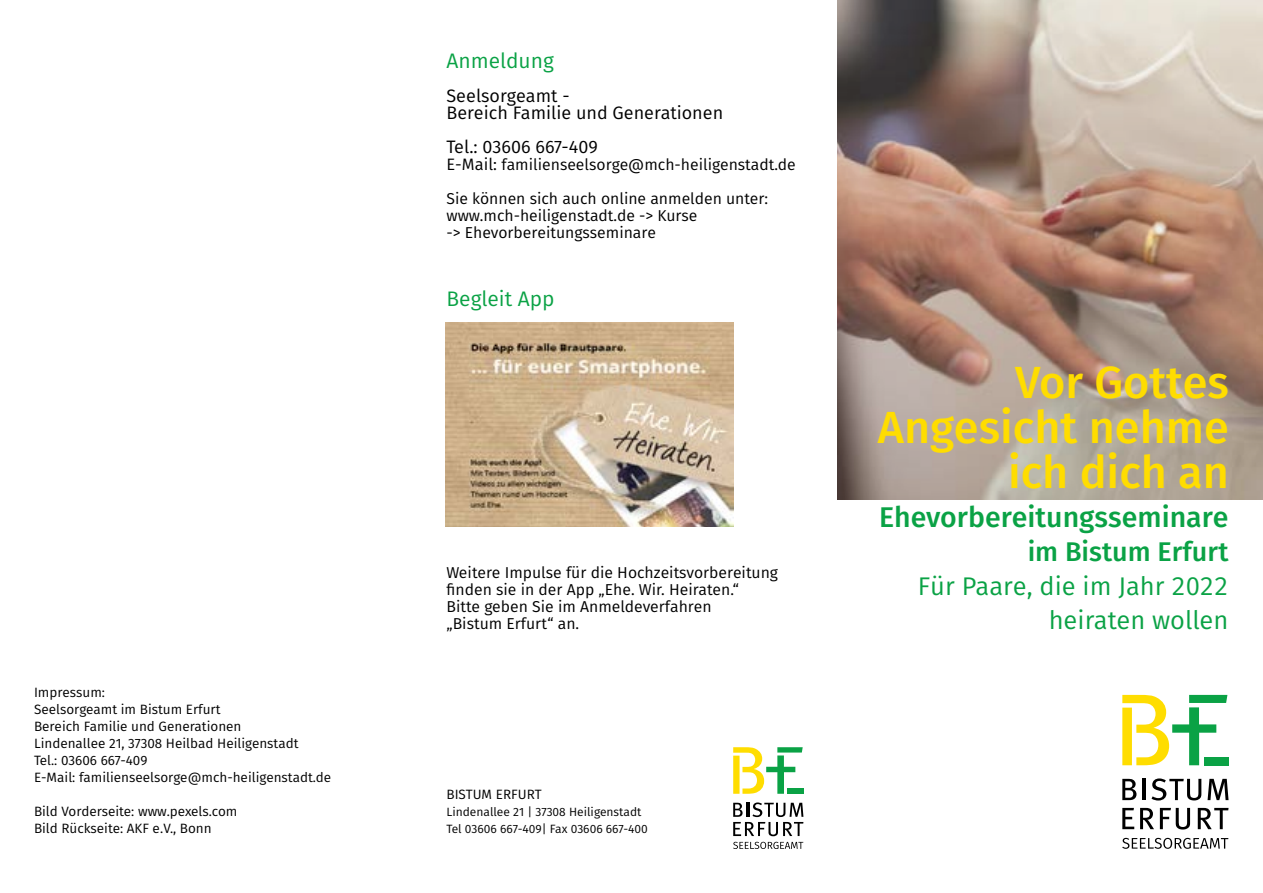
<style>
.page{position:relative;width:1263px;height:893px;background:#fff}
.page>*{position:absolute;margin:0;border:0;box-sizing:border-box;transform-origin:0 0}
.t1{font:500 45px/45px "Fira Sans";color:#fd0;text-align:right}
.t2{font:500 28.5px "Fira Sans";color:#0aa245}
.t3{font:500 27px "Fira Sans";color:#0aa245}
.t4{font:25.5px/34px "Fira Sans";color:#0aa245;text-align:right}
.t5{font:21px "Fira Sans";color:#0aa245}
.t6{font:18px/17px "Fira Sans";color:#000}
.t7{font:15.75px/17px "Fira Sans";color:#000}
.t8{font:13.5px/17px "Fira Sans";color:#000}
.t9{font:12px/17px "Fira Sans";color:#000}
.s1{font-size:16.5px}
</style>
<div class="page">
<img style="left:838px;top:0;width:425px;height:499px">
<div style="left:1203px;top:757px;width:25px;height:8px;background:#0aa245"></div>
<svg style="left:1122px;top:695px;width:105px;height:70px"></svg>
<svg style="left:1122px;top:779px;width:14px;height:21px"></svg>
<hr style="left:1142px;top:779px;width:3px;height:21px;background:#000">
<svg style="left:1151px;top:778px;width:50px;height:22px"></svg>
<svg style="left:1207px;top:779px;width:21px;height:21px"></svg>
<svg style="left:1122px;top:808px;width:12px;height:21px"></svg>
<svg style="left:1140px;top:808px;width:14px;height:21px"></svg>
<svg style="left:1160px;top:808px;width:30px;height:21px"></svg>
<svg style="left:1198px;top:808px;width:30px;height:21px"></svg>
<svg style="left:1122px;top:838px;width:106px;height:11px"></svg>
<svg style="left:733px;top:747px;width:70px;height:47px"></svg>
<svg style="left:733px;top:802px;width:70px;height:34px"></svg>
<svg style="left:733px;top:842px;width:70px;height:7px"></svg>
<img style="left:445px;top:322px;width:288px;height:204px">
<p class="t8" style="left:34px;top:684px;width:299px">Impressum:<br>Seelsorgeamt im Bistum Erfurt<br>Bereich Familie und Generationen<br>Lindenallee 21, 37308 Heilbad Heiligenstadt<br>Tel.: 03606 667-409<br>E-Mail: familienseelsorge@mch-heiligenstadt.de</p>
<p class="t8" style="left:34px;top:803px;width:205px">Bild Vorderseite: www.pexels.com<br>Bild Rückseite: AKF e.V., Bonn</p>
<h3 class="t5" style="left:446px;top:45px;width:109px">Anmeldung</h3>
<p class="t6" style="left:446px;top:87px;width:278px">Seelsorgeamt -<br>Bereich Familie und Generationen</p>
<p class="t6" style="left:446px;top:138px;width:153px">Tel.: 03606 667-409</p>
<p class="t7" style="left:446px;top:147px;width:351px;line-height:34px"><span class="s1">E-Mail:</span> familienseelsorge@mch-heiligenstadt.de<br>Sie können sich auch online anmelden unter:</p>
<p class="t7" style="left:446px;top:207px;width:252px">www.mch-heiligenstadt.de -&gt; Kurse -&gt; Ehevorbereitungsseminare</p>
<h3 class="t5" style="left:446px;top:283px;width:110px">Begleit App</h3>
<p class="t7" style="left:446px;top:564px;width:333px">Weitere Impulse für die Hochzeitsvorbereitung finden sie in der App „Ehe. Wir. Heiraten.“<br>Bitte geben Sie im Anmeldeverfahren<br>„Bistum Erfurt“ an.</p>
<p class="t8" style="left:446px;top:786px;width:97px">BISTUM ERFURT</p>
<p class="t9" style="left:446px;top:803px;width:203px">Lindenallee 21 | 37308 Heiligenstadt<br>Tel 03606 667-409| Fax 03606 667-400</p>
<h1 class="t1" style="left:878px;top:357px;width:353px">Vor Gottes<br>Angesicht nehme ich dich an</h1>
<h2 class="t2" style="left:879px;top:494px;width:351px">Ehevorbereitungsseminare</h2>
<h3 class="t3" style="left:1028px;top:530px;width:202px">im Bistum Erfurt</h3>
<h3 class="t4" style="left:918px;top:569px;width:312px">Für Paare, die im Jahr 2022 heiraten wollen</h3>
</div>
